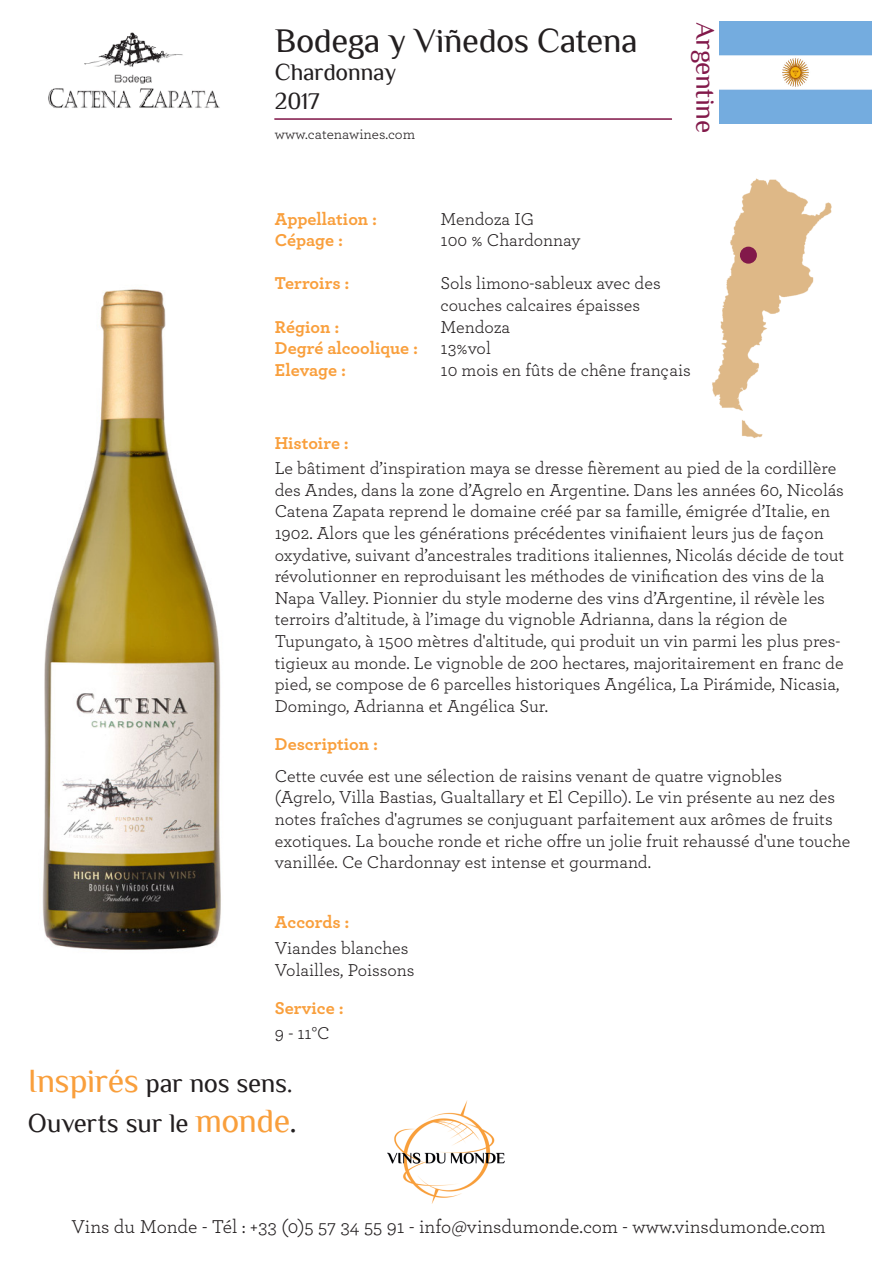
<style>
.page{position:relative;width:893px;height:1263px;background:#fff}
.page>*{position:absolute;margin:0;border:0;box-sizing:border-box;transform-origin:0 0}
.t1{font:34.5px "Philosopher";letter-spacing:-.015em;color:#231f20}
.t2{font:27px "Philosopher";letter-spacing:-.015em;color:#82194a}
.t3{font:26.85px/40.7px "Philosopher";letter-spacing:-.015em;color:#231f20}
.t4{font:24px "Philosopher";letter-spacing:-.015em;color:#231f20}
.t5{font:19.5px "Archer";color:#231f20}
.t6{font:18px/21.6px "Archer";color:#231f20}
.t7{font:700 18px/21.6px "Archer";color:#f99f3c}
.t8{font:15px "Archer";color:#231f20}
.s1{font-size:33.9px;color:#f99f3c}
.s2{font-size:33.9px}
</style>
<div class="page">
<img style="left:388px;top:1100px;width:117px;height:103px">
<img style="left:42px;top:289px;width:179px;height:661px">
<img style="left:712px;top:178px;width:120px;height:260px">
<hr style="left:274px;top:119px;width:398px;height:1px;background:#82194a">
<img style="left:719px;top:22px;width:153px;height:101px">
<img style="left:48px;top:32px;width:172px;height:76px">
<div style="left:740px;top:247px;width:17px;height:17px;background:#82194a;border-radius:50%"></div>
<p class="t1" style="left:275px;top:22px;width:364px">Bodega y Viñedos Catena</p>
<p class="t4" style="left:275px;top:60px;width:123px">Chardonnay</p>
<p class="t4" style="left:275px;top:89px;width:46px">2017</p>
<p class="t8" style="left:275px;top:124px;width:142px">www.catenawines.com</p>
<p class="t2" style="left:720px;top:22px;width:112px;rotate:90deg">Argentine</p>
<p class="t7" style="left:275px;top:207px;width:104px">Appellation :<br>Cépage :</p>
<p class="t7" style="left:275px;top:271px;width:76px">Terroirs :</p>
<p class="t7" style="left:275px;top:315px;width:66px">Région :</p>
<p class="t7" style="left:275px;top:336px;width:145px">Degré alcoolique :</p>
<p class="t7" style="left:275px;top:358px;width:73px">Elevage :</p>
<p class="t7" style="left:275px;top:431px;width:76px">Histoire :</p>
<p class="t6" style="left:441px;top:207px;width:95px">Mendoza IG</p>
<p class="t6" style="left:441px;top:229px;width:141px">100 % Chardonnay</p>
<p class="t6" style="left:441px;top:272px;width:222px">Sols limono-sableux avec des couches calcaires épaisses</p>
<p class="t6" style="left:441px;top:315px;width:71px">Mendoza</p>
<p class="t6" style="left:441px;top:337px;width:52px">13%vol</p>
<p class="t6" style="left:441px;top:358px;width:252px">10 mois en fûts de chêne français</p>
<p class="t6" style="left:275px;top:456px;width:571px">Le bâtiment d’inspiration maya se dresse fièrement au pied de la cordillère des Andes, dans la zone d’Agrelo en Argentine. Dans les années 60, Nicolás Catena Zapata reprend le domaine créé par sa famille, émigrée d’Italie, en 1902. Alors que les générations précédentes vinifiaient leurs jus de façon</p>
<p class="t6" style="left:275px;top:543px;width:571px">oxydative, suivant d’ancestrales traditions italiennes, Nicolás décide de tout révolutionner en reproduisant les méthodes de vinification des vins de la<br>Napa Valley. Pionnier du style moderne des vins d’Argentine, il révèle les</p>
<p class="t6" style="left:275px;top:608px;width:514px">terroirs d’altitude, à l’image du vignoble Adrianna, dans la région de</p>
<p class="t6" style="left:275px;top:629px;width:570px">Tupungato, à 1500 mètres d'altitude, qui produit un vin parmi les plus pres&shy;tigieux au monde. Le vignoble de 200 hectares, majoritairement en franc de pied, se compose de 6 parcelles historiques Angélica, La Pirámide, Nicasia, Domingo, Adrianna et Angélica Sur.</p>
<p class="t7" style="left:275px;top:732px;width:105px">Description :</p>
<p class="t6" style="left:275px;top:764px;width:509px">Cette cuvée est une sélection de raisins venant de quatre vignobles</p>
<p class="t6" style="left:275px;top:786px;width:562px">(Agrelo, Villa Bastias, Gualtallary et El Cepillo). Le vin présente au nez des notes fraîches d'agrumes se conjuguant parfaitement aux arômes de fruits</p>
<p class="t6" style="left:275px;top:829px;width:577px">exotiques. La bouche ronde et riche offre un jolie fruit rehaussé d'une touche vanillée. Ce Chardonnay est intense et gourmand.</p>
<p class="t7" style="left:275px;top:910px;width:76px">Accords :</p>
<p class="t6" style="left:275px;top:937px;width:135px">Viandes blanches</p>
<p class="t6" style="left:275px;top:958px;width:141px">Volailles, Poissons</p>
<p class="t7" style="left:275px;top:996px;width:70px">Service :</p>
<p class="t6" style="left:275px;top:1022px;width:56px">9 - 11°C</p>
<h3 class="t3" style="left:28px;top:1063px;width:271px"><span class="s1">Inspirés</span> par nos sens.<br>Ouverts sur le <span class="s1">monde</span><span class="s2">.</span></h3>
<p class="t5" style="left:72px;top:1213px;width:755px">Vins du Monde - Tél : +33 (0)5 57 34 55 91 - info@vinsdumonde.com - www.vinsdumonde.com</p>
</div>
